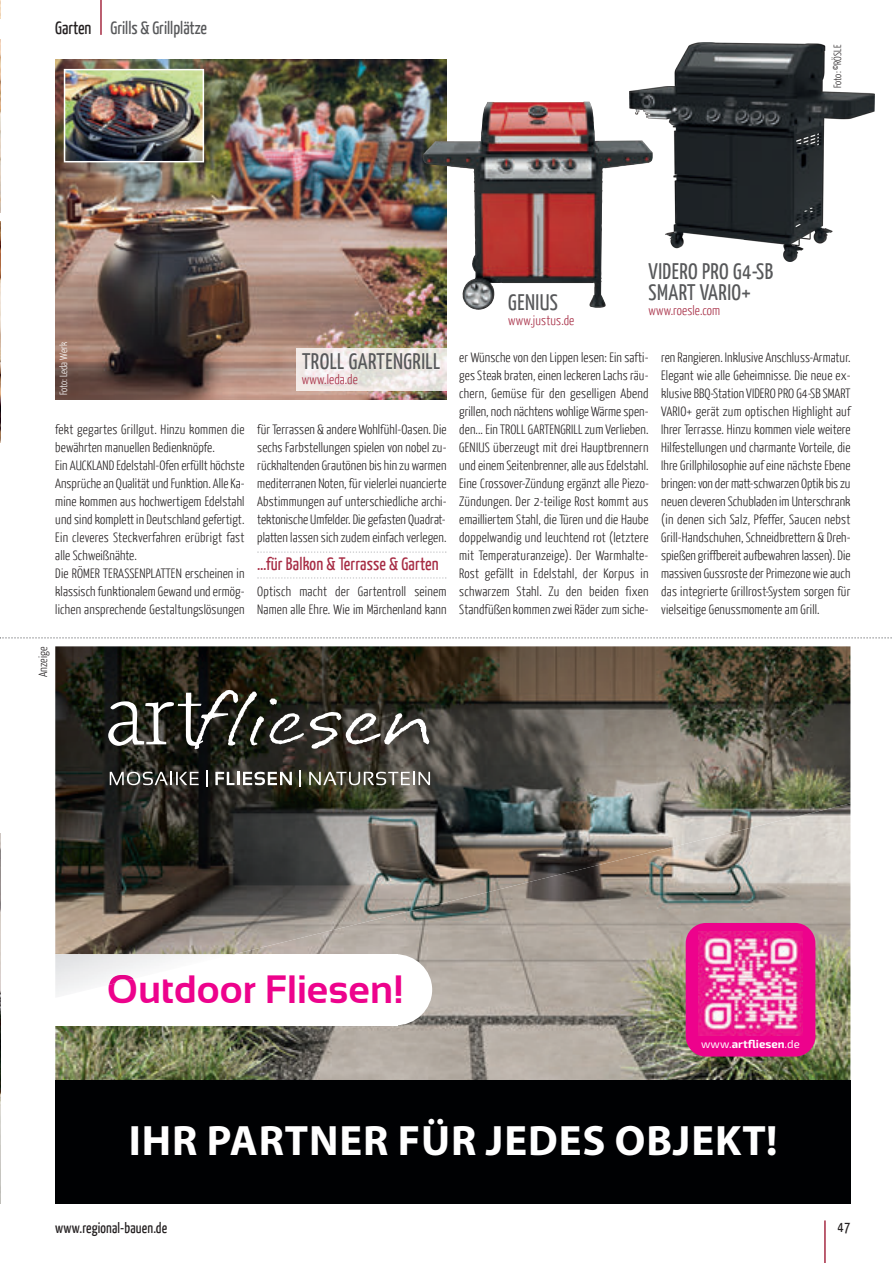
<style>
.page{position:relative;width:893px;height:1263px;background:#fff}
.page>*{position:absolute;margin:0;border:0;box-sizing:border-box;transform-origin:0 0}
.t1{font:700 42.6px "Myriad Pro";letter-spacing:.02em;color:#fff}
.t2{font:700 39.45px "Sansation";color:#ed028c}
.t3{font:22.5px "Yanone Kaffeesatz";letter-spacing:.02em;color:#57585a}
.t4{font:18px "Yanone Kaffeesatz";letter-spacing:.01em;color:#a62b43}
.t5{font:18px "Yanone Kaffeesatz";color:#57585a}
.t6{font:15px "Yanone Kaffeesatz";letter-spacing:.01em;color:#231f20}
.t7{font:300 13.5px/18px "Yanone Kaffeesatz";letter-spacing:.01em;color:#231f20;text-align:justify}
.t8{font:300 13.5px "Yanone Kaffeesatz";letter-spacing:.01em;color:#a62b43}
.t9{font:300 12px "Yanone Kaffeesatz";letter-spacing:.01em;color:#231f20}
.t10{font:700 11.4px "Exo 2.0";color:#fff}
.t11{font:300 10.5px "Yanone Kaffeesatz";letter-spacing:-.005em;color:#fff}
.t12{font:300 10.5px "Yanone Kaffeesatz";letter-spacing:.01em;color:#231f20}
.s1{color:#231f20}
.s2{font-weight:400}
</style>
<div class="page">
<img style="left:0;top:0;width:1px;height:213px">
<img style="left:0;top:221px;width:1px;height:221px">
<img style="left:0;top:833px;width:1px;height:370px">
<img style="left:55px;top:60px;width:391px;height:340px">
<img style="left:55px;top:954px;width:795px;height:126px">
<div style="left:55px;top:1080px;width:795px;height:123px;background:#000103"></div>
<div style="left:686px;top:923px;width:129px;height:133px;background:#ed028c;border-radius:20px"></div>
<img style="left:698px;top:954px;width:105px;height:82px">
<div style="left:55px;top:954px;width:343px;height:71px;background:#fff"></div>
<div style="left:358px;top:954px;width:74px;height:71px;background:#fff;border-radius:50%"></div>
<img style="left:55px;top:646px;width:795px;height:308px">
<img style="left:109px;top:975px;width:38px;height:10px">
<svg style="left:110px;top:772px;width:89px;height:13px"></svg>
<svg style="left:206px;top:770px;width:2px;height:17px"></svg>
<svg style="left:215px;top:772px;width:77px;height:13px"></svg>
<svg style="left:300px;top:770px;width:1px;height:17px"></svg>
<svg style="left:309px;top:772px;width:121px;height:13px"></svg>
<svg style="left:108px;top:690px;width:321px;height:59px"></svg>
<svg style="left:0;top:637px;width:892px;height:2px"></svg>
<hr style="left:824px;top:1220px;width:2px;height:43px;background:#a62b43">
<div style="left:0;top:19px;width:244px;height:19px;background:#fff"></div>
<hr style="left:100px;top:0;width:2px;height:35px;background:#a62b43">
<img style="left:67px;top:72px;width:134px;height:87px">
<div style="left:64px;top:69px;width:140px;height:93px;border:2px solid #fff"></div>
<img style="left:423px;top:102px;width:206px;height:208px">
<img style="left:629px;top:43px;width:245px;height:219px">
<svg style="left:257px;top:551px;width:189px;height:2px"></svg>
<svg style="left:257px;top:577px;width:189px;height:2px"></svg>
<div style="left:296px;top:349px;width:150px;height:42px;background:#fff;opacity:.8"></div>
<div style="left:502px;top:289px;width:78px;height:43px;background:#fff"></div>
<div style="left:642px;top:259px;width:138px;height:62px;background:#fff"></div>
<p class="t5" style="left:55px;top:17px;width:153px"><span class="s1">Garten</span> Grills &amp; Grillplätze</p>
<p class="t12" style="left:831px;top:88px;width:45px;rotate:-90deg">Foto: ©RÖSLE</p>
<p class="t11" style="left:57px;top:395px;width:55px;rotate:-90deg">Foto: Leda Werk</p>
<p class="t7" style="left:55px;top:420px;width:191px">fekt gegartes Grillgut. Hinzu kommen die bewährten manuellen Bedienknöpfe.</p>
<p class="t7" style="left:55px;top:456px;width:191px">Ein AUCKLAND Edelstahl-Ofen erfüllt höchste Ansprüche an Qualität und Funktion. Alle Ka&shy;mine kommen aus hochwertigem Edelstahl und sind komplett in Deutschland gefertigt.<br>Ein cleveres Steckverfahren erübrigt fast alle Schweißnähte.</p>
<p class="t7" style="left:55px;top:564px;width:191px">Die RÖMER TERASSENPLATTEN erscheinen in klassisch funktionalem Gewand und ermög&shy;lichen ansprechende Gestaltungslösungen</p>
<p class="t9" style="left:36px;top:677px;width:32px;rotate:-90deg">Anzeige</p>
<p class="t3" style="left:302px;top:348px;width:140px">TROLL GARTENGRILL</p>
<p class="t8" style="left:302px;top:371px;width:57px">www.leda.de</p>
<p class="t7" style="left:257px;top:420px;width:191px">für Terrassen &amp; andere Wohlfühl-Oasen. Die sechs Farbstellungen spielen von nobel zu&shy;rückhaltenden Grautönen bis hin zu warmen mediterranen Noten, für vielerlei nuancierte Abstimmungen auf unterschiedliche archi&shy;tektonische Umfelder. Die gefasten Quadrat&shy;platten lassen sich zudem einfach verlegen.</p>
<p class="t4" style="left:257px;top:553px;width:183px">…für Balkon &amp; Terrasse &amp; Garten</p>
<p class="t7" style="left:257px;top:582px;width:191px">Optisch macht der Gartentroll seinem<br>Namen alle Ehre. Wie im Märchenland kann</p>
<p class="t3" style="left:508px;top:288px;width:51px">GENIUS</p>
<p class="t8" style="left:508px;top:312px;width:68px">www.justus.de</p>
<p class="t3" style="left:649px;top:258px;width:126px">VIDERO PRO G4-SB</p>
<p class="t3" style="left:649px;top:279px;width:104px">SMART VARIO+</p>
<p class="t8" style="left:648px;top:302px;width:73px">www.roesle.com</p>
<p class="t7" style="left:459px;top:348px;width:191px">er Wünsche von den Lippen lesen: Ein safti&shy;ges Steak braten, einen leckeren Lachs räu&shy;chern, Gemüse für den geselligen Abend grillen, noch nächtens wohlige Wärme spen&shy;den... Ein TROLL GARTENGRILL zum Verlieben.</p>
<p class="t7" style="left:459px;top:438px;width:191px">GENIUS überzeugt mit drei Hauptbrennern und einem Seitenbrenner, alle aus Edelstahl.<br>Eine Crossover-Zündung ergänzt alle Piezo-Zündungen. Der 2-teilige Rost kommt aus emailliertem Stahl, die Türen und die Haube doppelwandig und leuchtend rot (letztere mit Temperaturanzeige). Der Warmhalte-Rost gefällt in Edelstahl, der Korpus in schwarzem Stahl. Zu den beiden fixen Standfüßen kommen zwei Räder zum siche-</p>
<p class="t7" style="left:661px;top:348px;width:191px">ren Rangieren. Inklusive Anschluss-Armatur.</p>
<p class="t7" style="left:661px;top:366px;width:191px">Elegant wie alle Geheimnisse. Die neue ex&shy;klusive BBQ-Station VIDERO PRO G4-SB SMART VARIO+ gerät zum optischen Highlight auf Ihrer Terrasse. Hinzu kommen viele weitere Hilfestellungen und charmante Vorteile, die Ihre Grillphilosophie auf eine nächste Ebene bringen: von der matt-schwarzen Optik bis zu neuen cleveren Schubladen im Unterschrank (in denen sich Salz, Pfeffer, Saucen nebst Grill-Handschuhen, Schneidbrettern &amp; Dreh&shy;spießen griffbereit aufbewahren lassen). Die massiven Gussroste der Primezone wie auch das integrierte Grillrost-System sorgen für vielseitige Genussmomente am Grill.</p>
<p class="t2" style="left:107px;top:966px;width:299px">Outdoor Fliesen!</p>
<p class="t10" style="left:701px;top:1037px;width:100px"><span class="s2">www.</span>artfliesen<span class="s2">.de</span></p>
<p class="t1" style="left:129px;top:1125px;width:650px">IHR PARTNER FÜR JEDES OBJEKT!</p>
<p class="t6" style="left:55px;top:1218px;width:114px">www.regional-bauen.de</p>
<p class="t6" style="left:838px;top:1217px;width:14px">47</p>
</div>
